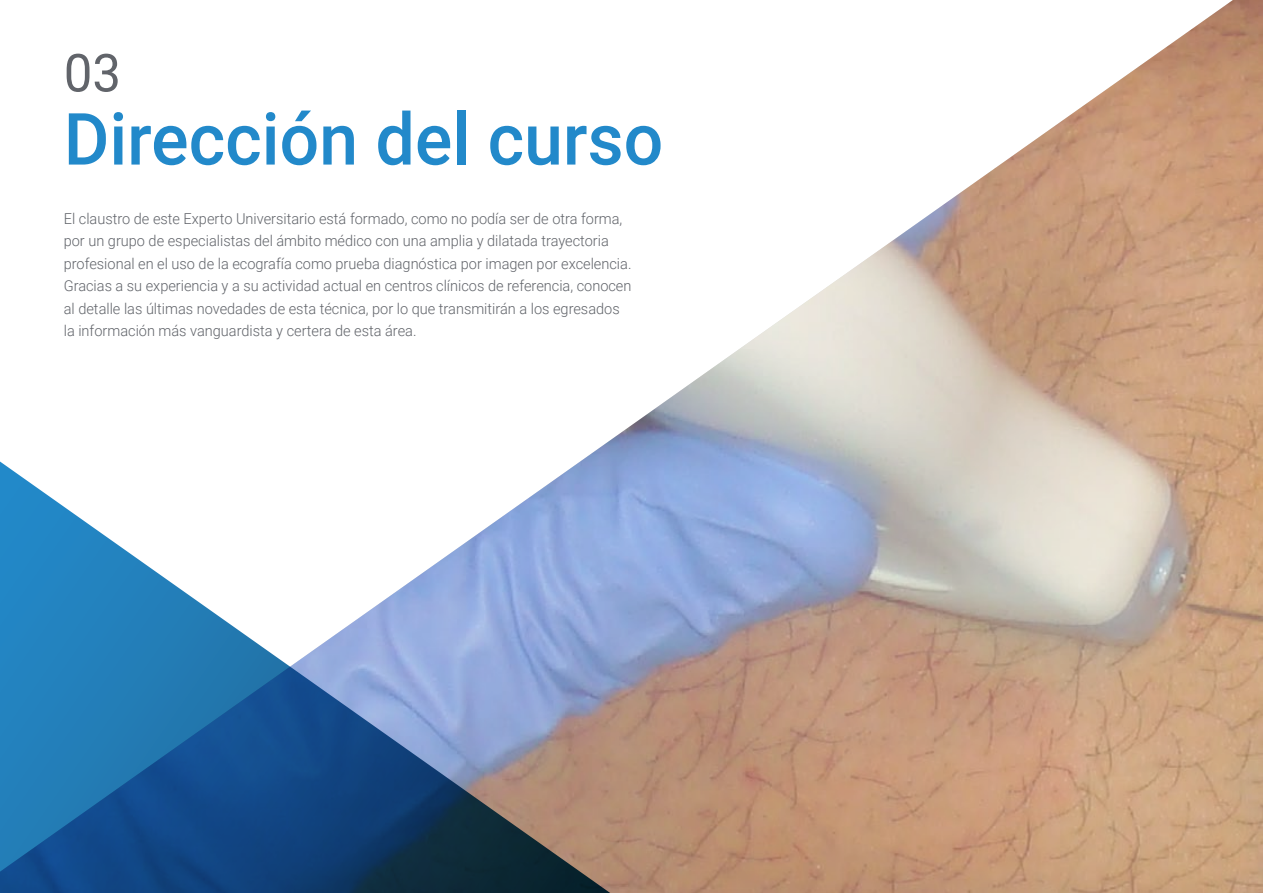
<style>
.page{position:relative;width:1263px;height:893px;background:#fff}
.page>*{position:absolute;margin:0;border:0;box-sizing:border-box;transform-origin:0 0}
.t1{font:500 72px "Roboto";color:#2289ca}
.t2{font:52.5px "Roboto";color:#61646a}
.t3{font:300 15px/22.5px "Roboto";color:#61646a}
</style>
<div class="page">
<img style="left:602px;top:0;width:661px;height:893px">
<svg style="left:0;top:446px;width:640px;height:447px"></svg>
<h2 class="t2" style="left:64px;top:36px;width:59px">03</h2>
<h1 class="t1" style="left:64px;top:89px;width:601px">Dirección del curso</h1>
<p class="t3" style="left:64px;top:207px;width:569px">El claustro de este Experto Universitario está formado, como no podía ser de otra forma, por un grupo de especialistas del ámbito médico con una amplia y dilatada trayectoria profesional en el uso de la ecografía como prueba diagnóstica por imagen por excelencia.<br>Gracias a su experiencia y a su actividad actual en centros clínicos de referencia, conocen al detalle las últimas novedades de esta técnica, por lo que transmitirán a los egresados la información más vanguardista y certera de esta área.</p>
</div>
